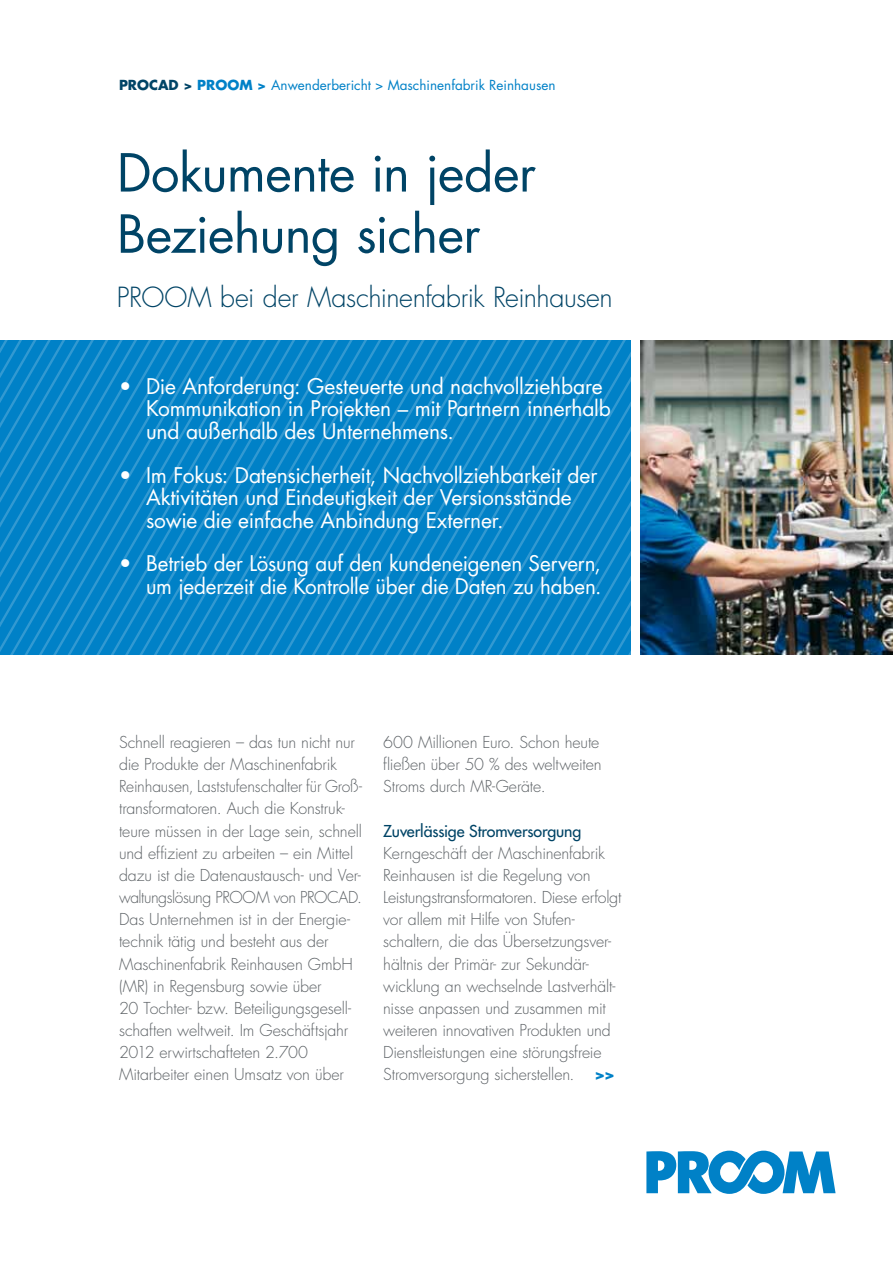
<style>
.page{position:relative;width:893px;height:1263px;background:#fff}
.page>*{position:absolute;margin:0;border:0;box-sizing:border-box;transform-origin:0 0}
.t1{font:51px/61.2px "Futura";letter-spacing:-.015em;color:#046}
.t2{font:300 27px "Futura";letter-spacing:-.02em;color:#046}
.t3{font:21px/22.5px "Futura";letter-spacing:-.01em;color:#fff}
.t4{font:300 16.05px/22.2px "Futura";letter-spacing:-.01em;color:#5c6165}
.t5{font:16.05px "Futura";letter-spacing:-.01em;color:#046}
.t6{font:13.5px "Futura";color:#0081c7}
.s1{font-weight:700;color:#046}
.s2{font-weight:700}
.s3{font-weight:700;color:#0081c7}
</style>
<div class="page">
<svg style="left:0;top:340px;width:180px;height:315px;background:#0985c8"></svg>
<svg style="left:180px;top:340px;width:14px;height:315px;background:#0985c8"></svg>
<svg style="left:194px;top:340px;width:437px;height:315px;background:#0985c8"></svg>
<svg style="left:252px;top:353px;width:379px;height:302px;background:#0985c8"></svg>
<svg style="left:266px;top:378px;width:365px;height:277px;background:#0985c8"></svg>
<img style="left:640px;top:340px;width:253px;height:315px">
<svg style="left:646px;top:1151px;width:189px;height:43px"></svg>
<p class="t6" style="left:119px;top:75px;width:438px"><span class="s1">PROCAD &gt;</span> <span class="s2">PROOM &gt;</span> Anwenderbericht &gt; Maschinenfabrik Reinhausen</p>
<h1 class="t1" style="left:117px;top:141px;width:421px">Dokumente in jeder<br>Beziehung sicher</h1>
<h2 class="t2" style="left:117px;top:280px;width:497px">PROOM bei der Maschinenfabrik Reinhausen</h2>
<h3 class="t3" style="left:146px;top:375px;width:466px;text-indent:-27px">• Die Anforderung: Gesteuerte und nachvollziehbare<br>Kommunikation in Projekten – mit Partnern innerhalb und außerhalb des Unternehmens.</h3>
<h3 class="t3" style="left:146px;top:463px;width:453px;text-indent:-27px">• Im Fokus: Datensicherheit, Nachvollziehbarkeit der<br>Aktivitäten und Eindeutigkeit der Versionsstände sowie die einfache Anbindung Externer.</h3>
<h3 class="t3" style="left:119px;top:552px;width:484px;text-align:right">• Betrieb der Lösung auf den kundeneigenen Servern, um jederzeit die Kontrolle über die Daten zu haben.</h3>
<p class="t4" style="left:119px;top:731px;width:244px">Schnell reagieren – das tun nicht nur die Produkte der Maschinenfabrik Reinhausen, Laststufenschalter für Groß&shy;transformatoren. Auch die Konstruk&shy;teure müssen in der Lage sein, schnell und effizient zu arbeiten – ein Mittel dazu ist die Datenaustausch- und Ver&shy;waltungslösung PROOM von PROCAD.<br>Das Unternehmen ist in der Energie&shy;technik tätig und besteht aus der Maschinenfabrik Reinhausen GmbH (MR) in Regensburg sowie über<br>20 Tochter- bzw. Beteiligungsgesell&shy;schaften weltweit. Im Geschäftsjahr 2012 erwirtschafteten 2.700<br>Mitarbeiter einen Umsatz von über</p>
<p class="t4" style="left:383px;top:731px;width:220px">600 Millionen Euro. Schon heute fließen über 50 % des weltweiten<br>Stroms durch MR-Geräte.</p>
<p class="t5" style="left:383px;top:820px;width:200px">Zuverlässige Stromversorgung</p>
<p class="t4" style="left:383px;top:842px;width:240px">Kerngeschäft der Maschinenfabrik Reinhausen ist die Regelung von Leistungstransformatoren. Diese erfolgt vor allem mit Hilfe von Stufen&shy;schaltern, die das Übersetzungsver&shy;hältnis der Primär- zur Sekundär&shy;wicklung an wechselnde Lastverhält&shy;nisse anpassen und zusammen mit weiteren innovativen Produkten und Dienstleistungen eine störungsfreie Stromversorgung sicherstellen. <span class="s3">&gt;&gt;</span></p>
</div>
